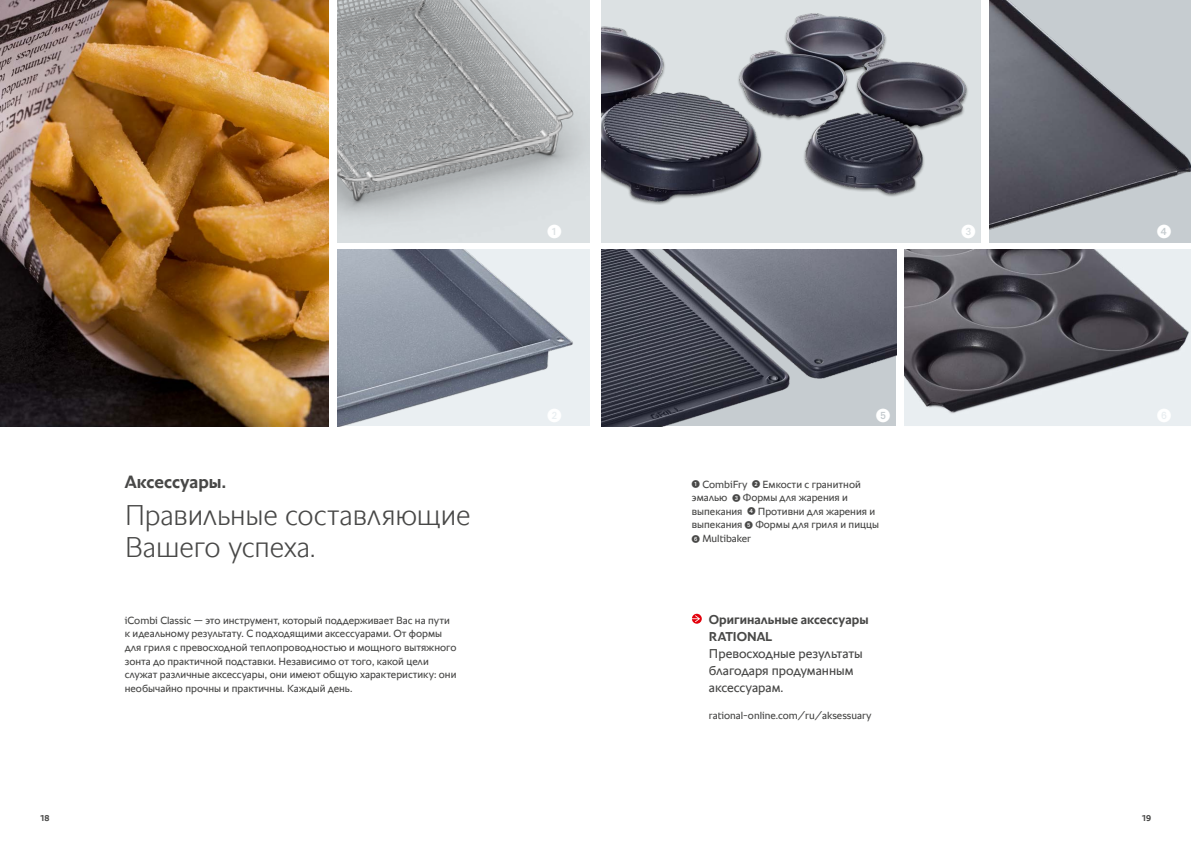
<style>
.page{position:relative;width:1191px;height:842px;background:#fff}
.page>*{position:absolute;margin:0;border:0;box-sizing:border-box;transform-origin:0 0}
.t1{font:300 29px/32px "RATIONAL Sans TT";letter-spacing:-.005em;color:#484847}
.t2{font:700 18px "RATIONAL Sans TT";color:#484847}
.t3{font:14px "European Pi One";color:#fff}
.t4{font:13px/17px "RATIONAL Sans TT";color:#484847}
.t5{font:700 13px/17px "RATIONAL Sans TT";color:#484847}
.t6{font:10.5px/13.6px "RATIONAL Sans TT";color:#484847}
.t7{font:700 8.5px "RATIONAL Sans TT";color:#484847}
.s1{font-family:"European Pi One";font-size:8px}
</style>
<div class="page">
<img style="left:337px;top:0;width:253px;height:243px">
<img style="left:0;top:0;width:329px;height:426px">
<img style="left:601px;top:0;width:380px;height:243px">
<img style="left:601px;top:249px;width:295px;height:177px">
<img style="left:904px;top:249px;width:287px;height:177px">
<img style="left:989px;top:0;width:202px;height:243px">
<img style="left:337px;top:249px;width:253px;height:177px">
<svg style="left:692px;top:614px;width:10px;height:10px"></svg>
<h3 class="t3" style="left:547px;top:224px;width:15px">1</h3>
<h3 class="t3" style="left:961px;top:224px;width:15px">3</h3>
<h3 class="t3" style="left:1157px;top:224px;width:15px">4</h3>
<h2 class="t2" style="left:125px;top:468px;width:103px">Аксессуары.</h2>
<h1 class="t1" style="left:125px;top:499px;width:347px">Правильные составляющие<br>Вашего успеха.</h1>
<p class="t6" style="left:125px;top:613px;width:333px">iCombi Classic — это инструмент, который поддерживает Вас на пути к идеальному результату. С подходящими аксессуарами. От формы для гриля с превосходной теплопроводностью и мощного вытяжного зонта до практичной подставки. Независимо от того, какой цели служат различные аксессуары, они имеют общую характеристику: они необычайно прочны и практичны. Каждый день.</p>
<h3 class="t3" style="left:547px;top:408px;width:15px">2</h3>
<h3 class="t3" style="left:876px;top:408px;width:15px">5</h3>
<h3 class="t3" style="left:1157px;top:408px;width:15px">6</h3>
<p class="t6" style="left:692px;top:477px;width:189px"><span class="s1">1</span> CombiFry <span class="s1">2</span> Емкости с гранитной эмалью <span class="s1">3</span> Формы для жарения и выпекания <span class="s1">4</span> Противни для жарения и выпекания <span class="s1">5</span> Формы для гриля и пиццы<br><span class="s1">6</span> Multibaker</p>
<p class="t5" style="left:709px;top:611px;width:161px">Оригинальные аксессуары<br>RATIONAL</p>
<p class="t4" style="left:709px;top:645px;width:155px">Превосходные результаты благодаря продуманным аксессуарам.</p>
<p class="t6" style="left:709px;top:709px;width:164px">rational-online.com/ru/aksessuary</p>
<p class="t7" style="left:40px;top:812px;width:11px">18</p>
<p class="t7" style="left:1141px;top:812px;width:11px">19</p>
</div>
